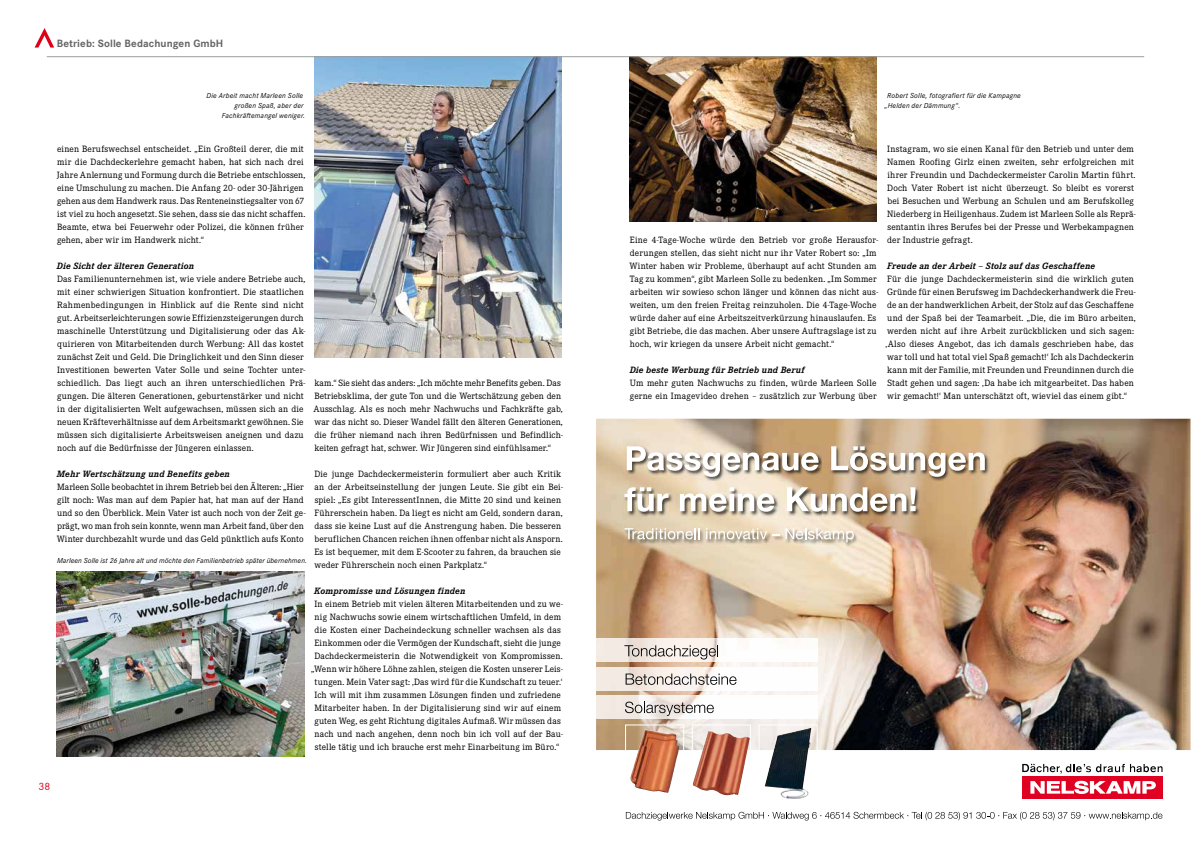
<style>
.page{position:relative;width:1191px;height:842px;background:#fff}
.page>*{position:absolute;margin:0;border:0;box-sizing:border-box;transform-origin:0 0}
.t1{font:700 11px "Corporate S Pro";letter-spacing:.005em;color:#646567}
.t2{font:11px "Corporate S Pro";color:#e2001a}
.t3{font:9.5px/13px "Corporate E Pro";letter-spacing:.01em;color:#000}
.t4{font:italic 700 9.5px "Corporate E Pro";letter-spacing:.015em;color:#000}
.t5{font:italic 7.5px/10px "Corporate S Pro";letter-spacing:.025em;color:#000;text-align:right}
</style>
<div class="page">
<div style="left:1022px;top:776px;width:140px;height:23px;background:#e00021"></div>
<svg style="left:1030px;top:781px;width:125px;height:13px"></svg>
<svg style="left:1022px;top:764px;width:140px;height:10px"></svg>
<svg style="left:626px;top:812px;width:536px;height:8px"></svg>
<img style="left:596px;top:419px;width:594px;height:331px">
<img style="left:596px;top:695px;width:221px;height:23px">
<svg style="left:625px;top:702px;width:89px;height:14px"></svg>
<img style="left:596px;top:639px;width:221px;height:23px">
<svg style="left:624px;top:645px;width:94px;height:14px"></svg>
<img style="left:596px;top:667px;width:221px;height:23px">
<svg style="left:625px;top:673px;width:111px;height:12px"></svg>
<img style="left:764px;top:728px;width:45px;height:64px">
<div style="left:758px;top:724px;width:59px;height:77px;border:1px solid #fff"></div>
<img style="left:694px;top:731px;width:55px;height:64px">
<div style="left:692px;top:724px;width:59px;height:74px;border:1px solid #fff"></div>
<img style="left:630px;top:729px;width:49px;height:64px">
<div style="left:625px;top:724px;width:59px;height:74px;border:1px solid #fff"></div>
<img style="left:623px;top:445px;width:366px;height:102px">
<svg style="left:627px;top:446px;width:192px;height:31px"></svg>
<svg style="left:831px;top:446px;width:153px;height:31px"></svg>
<svg style="left:624px;top:487px;width:44px;height:25px"></svg>
<svg style="left:680px;top:487px;width:94px;height:25px"></svg>
<svg style="left:787px;top:487px;width:128px;height:25px"></svg>
<svg style="left:624px;top:528px;width:75px;height:11px"></svg>
<svg style="left:706px;top:528px;width:73px;height:11px"></svg>
<svg style="left:785px;top:528px;width:69px;height:14px"></svg>
<img style="left:1182px;top:651px;width:4px;height:94px">
<svg style="left:1183px;top:651px;width:3px;height:12px"></svg>
<img style="left:314px;top:57px;width:247px;height:301px">
<img style="left:57px;top:571px;width:247px;height:186px">
<img style="left:629px;top:57px;width:248px;height:164px">
<hr style="left:47px;top:56px;width:1097px;height:1px;background:#9c9e9f">
<svg style="left:35px;top:28px;width:19px;height:20px"></svg>
<p class="t1" style="left:57px;top:35px;width:168px">Betrieb: Solle Bedachungen GmbH</p>
<p class="t5" style="left:206px;top:90px;width:100px">Die Arbeit macht Marleen Solle großen Spaß, aber der<br>Fachkräftemangel weniger.</p>
<p class="t3" style="left:57px;top:142px;width:250px">einen Berufswechsel entscheidet. „Ein Großteil derer, die mit mir die Dachdeckerlehre gemacht haben, hat sich nach drei Jahre Anlernung und Formung durch die Betriebe entschlossen, eine Umschulung zu machen. Die Anfang 20- oder 30-Jährigen gehen aus dem Handwerk raus. Das Renteneinstiegsalter von 67 ist viel zu hoch angesetzt. Sie sehen, dass sie das nicht schaffen.<br>Beamte, etwa bei Feuerwehr oder Polizei, die können früher gehen, aber wir im Handwerk nicht.“</p>
<p class="t4" style="left:57px;top:259px;width:139px">Die Sicht der älteren Generation</p>
<p class="t3" style="left:57px;top:272px;width:250px">Das Familienunternehmen ist, wie viele andere Betriebe auch, mit einer schwierigen Situation konfrontiert. Die staatlichen Rahmenbedingungen in Hinblick auf die Rente sind nicht gut. Arbeitserleichterungen sowie Effizienzsteigerungen durch maschinelle Unterstützung und Digitalisierung oder das Ak&shy;quirieren von Mitarbeitenden durch Werbung: All das kostet zunächst Zeit und Geld. Die Dringlichkeit und den Sinn dieser Investitionen bewerten Vater Solle und seine Tochter unter&shy;schiedlich. Das liegt auch an ihren unterschiedlichen Prä&shy;gungen. Die älteren Generationen, geburtenstärker und nicht in der digitalisierten Welt aufgewachsen, müssen sich an die neuen Kräfteverhältnisse auf dem Arbeitsmarkt gewöhnen. Sie müssen sich digitalisierte Arbeitsweisen aneignen und dazu noch auf die Bedürfnisse der Jüngeren einlassen.</p>
<p class="t4" style="left:57px;top:467px;width:175px">Mehr Wertschätzung und Benefits geben</p>
<p class="t3" style="left:57px;top:480px;width:250px">Marleen Solle beobachtet in ihrem Betrieb bei den Älteren: „Hier gilt noch: Was man auf dem Papier hat, hat man auf der Hand und so den Überblick. Mein Vater ist auch noch von der Zeit ge&shy;prägt, wo man froh sein konnte, wenn man Arbeit fand, über den Winter durchbezahlt wurde und das Geld pünktlich aufs Konto</p>
<p class="t3" style="left:313px;top:376px;width:251px">kam.“ Sie sieht das anders: „Ich möchte mehr Benefits geben. Das Betriebsklima, der gute Ton und die Wertschätzung geben den Ausschlag. Als es noch mehr Nachwuchs und Fachkräfte gab, war das nicht so. Dieser Wandel fällt den älteren Generationen, die früher niemand nach ihren Bedürfnissen und Befindlich&shy;keiten gefragt hat, schwer. Wir Jüngeren sind einfühlsamer.“</p>
<p class="t3" style="left:314px;top:467px;width:250px">Die junge Dachdeckermeisterin formuliert aber auch Kritik an der Arbeitseinstellung der jungen Leute. Sie gibt ein Bei&shy;spiel: „Es gibt InteressentInnen, die Mitte 20 sind und keinen Führerschein haben. Da liegt es nicht am Geld, sondern daran, dass sie keine Lust auf die Anstrengung haben. Die besseren beruflichen Chancen reichen ihnen offenbar nicht als Ansporn.<br>Es ist bequemer, mit dem E-Scooter zu fahren, da brauchen sie weder Führerschein noch einen Parkplatz.“</p>
<p class="t4" style="left:314px;top:584px;width:153px">Kompromisse und Lösungen finden</p>
<p class="t3" style="left:311px;top:597px;width:253px;text-align:center">In einem Betrieb mit vielen älteren Mitarbeitenden und zu we&shy;nig Nachwuchs sowie einem wirtschaftlichen Umfeld, in dem die Kosten einer Dacheindeckung schneller wachsen als das Einkommen oder die Vermögen der Kundschaft, sieht die junge Dachdeckermeisterin die Notwendigkeit von Kompromissen. „Wenn wir höhere Löhne zahlen, steigen die Kosten unserer Leis&shy;tungen. Mein Vater sagt: ‚Das wird für die Kundschaft zu teuer.‘ Ich will mit ihm zusammen Lösungen finden und zufriedene Mitarbeiter haben. In der Digitalisierung sind wir auf einem guten Weg, es geht Richtung digitales Aufmaß. Wir müssen das nach und nach angehen, denn noch bin ich voll auf der Bau&shy;stelle tätig und ich brauche erst mehr Einarbeitung im Büro.“</p>
<p class="t5" style="left:57px;top:555px;width:251px">Marleen Solle ist 26 Jahre alt und möchte den Familienbetrieb später übernehmen.</p>
<p class="t2" style="left:39px;top:778px;width:13px">38</p>
<p class="t5" style="left:884px;top:90px;width:138px;text-align:left;text-indent:3px">Robert Solle, fotografiert für die Kampagne „Helden der Dämmung“.</p>
<p class="t3" style="left:887px;top:142px;width:250px">Instagram, wo sie einen Kanal für den Betrieb und unter dem Namen Roofing Girlz einen zweiten, sehr erfolgreichen mit ihrer Freundin und Dachdeckermeister Carolin Martin führt.<br>Doch Vater Robert ist nicht überzeugt. So bleibt es vorerst bei Besuchen und Werbung an Schulen und am Berufskolleg Niederberg in Heiligenhaus. Zudem ist Marleen Solle als Reprä&shy;sentantin ihres Berufes bei der Presse und Werbekampagnen der Industrie gefragt.</p>
<p class="t4" style="left:887px;top:259px;width:210px">Freude an der Arbeit – Stolz auf das Geschaffene</p>
<p class="t3" style="left:885px;top:272px;width:252px">Für die junge Dachdeckermeisterin sind die wirklich guten Gründe für einen Berufsweg im Dachdeckerhandwerk die Freu&shy;de an der handwerklichen Arbeit, der Stolz auf das Geschaffene und der Spaß bei der Teamarbeit. „Die, die im Büro arbeiten, werden nicht auf ihre Arbeit zurückblicken und sich sagen: ‚Also dieses Angebot, das ich damals geschrieben habe, das war toll und hat total viel Spaß gemacht!‘ Ich als Dachdeckerin kann mit der Familie, mit Freunden und Freundinnen durch die Stadt gehen und sagen: ‚Da habe ich mitgearbeitet. Das haben wir gemacht!‘ Man unterschätzt oft, wieviel das einem gibt.“</p>
<p class="t3" style="left:629px;top:233px;width:250px">Eine 4-Tage-Woche würde den Betrieb vor große Herausfor&shy;derungen stellen, das sieht nicht nur ihr Vater Robert so: „Im Winter haben wir Probleme, überhaupt auf acht Stunden am Tag zu kommen“, gibt Marleen Solle zu bedenken. „Im Sommer arbeiten wir sowieso schon länger und können das nicht aus&shy;weiten, um den freien Freitag reinzuholen. Die 4-Tage-Woche würde daher auf eine Arbeitszeitverkürzung hinauslaufen. Es gibt Betriebe, die das machen. Aber unsere Auftragslage ist zu hoch, wir kriegen da unsere Arbeit nicht gemacht.“</p>
<p class="t4" style="left:629px;top:363px;width:177px">Die beste Werbung für Betrieb und Beruf</p>
<p class="t3" style="left:630px;top:376px;width:248px">Um mehr guten Nachwuchs zu finden, würde Marleen Solle gerne ein Imagevideo drehen – zusätzlich zur Werbung über</p>
</div>
